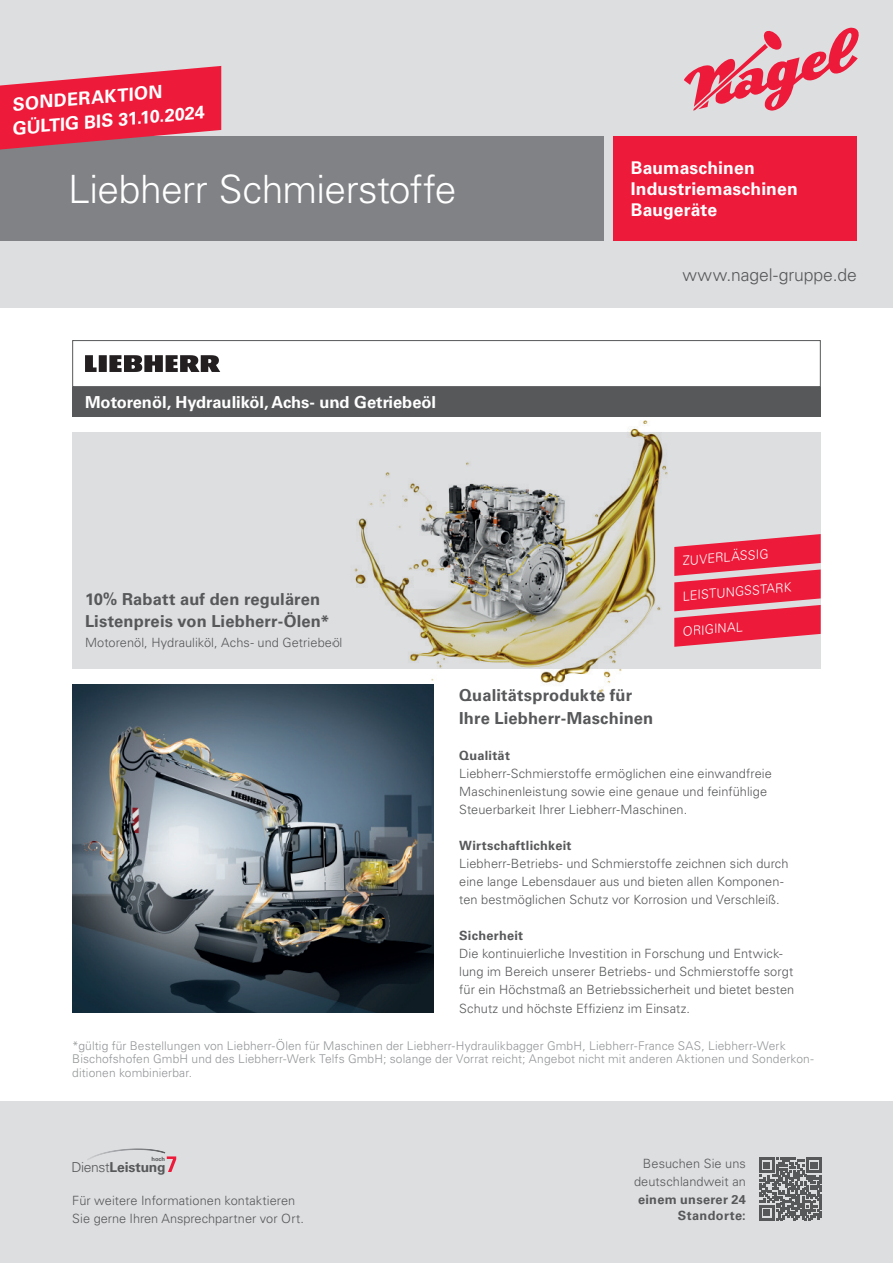
<style>
.page{position:relative;width:893px;height:1263px;background:#fff}
.page>*{position:absolute;margin:0;border:0;box-sizing:border-box;transform-origin:0 0}
.t1{font:300 39px "Univers LT Std";letter-spacing:-.015em;color:#fff}
.t2{font:700 18px/24px "Univers LT Std";color:#fff}
.t3{font:700 17.55px/21px "Univers LT Std";letter-spacing:.005em;color:#fff}
.t4{font:300 17.55px "Univers LT Std";letter-spacing:-.005em;color:#57585a}
.t5{font:700 16.5px/22.5px "Univers LT Std";letter-spacing:.01em;color:#57585a}
.t6{font:700 16.5px "Univers LT Std";color:#fff}
.t7{font:700 13.65px "Univers LT Std";letter-spacing:-.01em;color:#57585a}
.t8{font:300 12.75px/18px "Univers LT Std";letter-spacing:.005em;color:#57585a}
.t9{font:700 12.75px/16.8px "Univers LT Std";letter-spacing:.025em;color:#57585a;text-align:right}
.t10{font:300 12.75px "Univers LT Std";color:#fff}
.t11{font:300 12px/13.5px "Univers LT Std";letter-spacing:.01em;color:#939598}
.t12{font:700 5.85px "Univers LT Std";color:#57585a}
.s1{font-weight:300}
</style>
<div class="page">
<div style="left:0;top:0;width:893px;height:308px;background:#dddee0"></div>
<div style="left:0;top:137px;width:604px;height:104px;background:#808285"></div>
<div style="left:613px;top:137px;width:244px;height:104px;background:#ed1a3a"></div>
<svg style="left:0;top:66px;width:221px;height:84px"></svg>
<svg style="left:655px;top:27px;width:204px;height:110px"></svg>
<div style="left:72px;top:340px;width:749px;height:47px;border:1px solid #57585a"></div>
<div style="left:72px;top:387px;width:749px;height:30px;background:#57585a"></div>
<img style="left:72px;top:684px;width:362px;height:328px">
<div style="left:72px;top:432px;width:749px;height:237px;background:#dddee0"></div>
<svg style="left:694px;top:534px;width:127px;height:111px"></svg>
<img style="left:333px;top:420px;width:361px;height:292px">
<svg style="left:85px;top:355px;width:135px;height:17px"></svg>
<div style="left:0;top:1101px;width:893px;height:162px;background:#dddee0"></div>
<svg style="left:759px;top:1158px;width:63px;height:62px"></svg>
<svg style="left:87px;top:1148px;width:90px;height:24px"></svg>
<h2 class="t2" style="left:9px;top:93px;width:194px;rotate:-5deg">SONDERAKTION<br>GÜLTIG BIS 31.10.2024</h2>
<h1 class="t1" style="left:68px;top:167px;width:390px">Liebherr Schmierstoffe</h1>
<p class="t6" style="left:85px;top:393px;width:353px">Motorenöl, Hydrauliköl, Achs- und Getriebeöl</p>
<p class="t5" style="left:85px;top:587px;width:246px">10% Rabatt auf den regulären<br>Listenpreis von Liebherr-Ölen*</p>
<p class="t8" style="left:85px;top:633px;width:259px">Motorenöl, Hydrauliköl, Achs- und Getriebeöl</p>
<h3 class="t3" style="left:631px;top:157px;width:168px">Baumaschinen<br>Industriemaschinen<br>Baugeräte</h3>
<h3 class="t4" style="left:682px;top:264px;width:176px">www.nagel-gruppe.de</h3>
<p class="t10" style="left:682px;top:553px;width:88px;rotate:-5deg">ZUVERLÄSSIG</p>
<p class="t10" style="left:682px;top:589px;width:111px;rotate:-5deg">LEISTUNGSSTARK</p>
<p class="t10" style="left:682px;top:624px;width:62px;rotate:-5deg">ORIGINAL</p>
<p class="t5" style="left:459px;top:684px;width:196px">Qualitätsprodukte für<br>Ihre Liebherr-Maschinen</p>
<p class="t9" style="left:459px;top:747px;width:52px">Qualität</p>
<p class="t8" style="left:459px;top:764px;width:314px">Liebherr-Schmierstoffe ermöglichen eine einwandfreie<br>Maschinenleistung sowie eine genaue und feinfühlige<br>Steuerbarkeit Ihrer Liebherr-Maschinen.</p>
<p class="t9" style="left:459px;top:837px;width:114px">Wirtschaftlichkeit</p>
<p class="t8" style="left:459px;top:854px;width:331px">Liebherr-Betriebs- und Schmierstoffe zeichnen sich durch eine lange Lebensdauer aus und bieten allen Komponen&shy;ten bestmöglichen Schutz vor Korrosion und Verschleiß.</p>
<p class="t9" style="left:459px;top:927px;width:66px">Sicherheit</p>
<p class="t8" style="left:459px;top:944px;width:337px">Die kontinuierliche Investition in Forschung und Entwick&shy;lung im Bereich unserer Betriebs- und Schmierstoffe sorgt für ein Höchstmaß an Betriebssicherheit und bietet besten</p>
<p class="t8" style="left:459px;top:999px;width:232px">Schutz und höchste Effizienz im Einsatz.</p>
<p class="t11" style="left:72px;top:1038px;width:743px">*gültig für Bestellungen von Liebherr-Ölen für Maschinen der Liebherr-Hydraulikbagger GmbH, Liebherr-France SAS, Liebherr-Werk<br>Bischofshofen GmbH und des Liebherr-Werk Telfs GmbH; solange der Vorrat reicht; Angebot nicht mit anderen Aktionen und Sonderkon&shy;ditionen kombinierbar.</p>
<p class="t12" style="left:152px;top:1156px;width:15px">hoch</p>
<p class="t7" style="left:72px;top:1162px;width:96px"><span class="s1">Dienst</span>Leistung</p>
<p class="t8" style="left:72px;top:1191px;width:233px">Für weitere Informationen kontaktieren<br>Sie gerne Ihren Ansprechpartner vor Ort.</p>
<p class="t8" style="left:634px;top:1154px;width:113px;text-align:right">Besuchen Sie uns deutschlandweit an</p>
<p class="t9" style="left:638px;top:1191px;width:109px">einem unserer 24<br>Standorte:</p>
</div>
